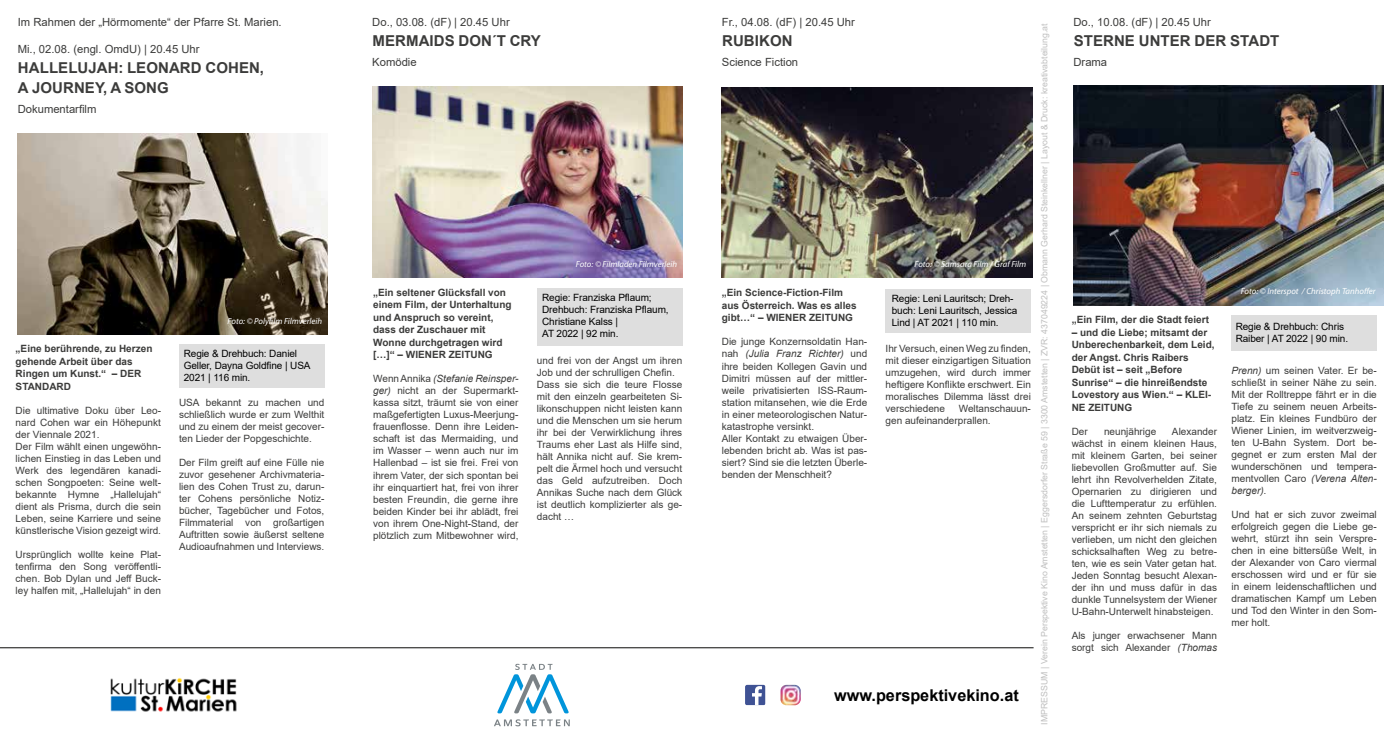
<style>
.page{position:relative;width:1397px;height:745px;background:#fff}
.page>*{position:absolute;margin:0;border:0;box-sizing:border-box;transform-origin:0 0}
.t1{font:700 16.25px "Arial";color:#000}
.t2{font:700 15px/20px "Arial";letter-spacing:.005em;color:#3c3c3b}
.t3{font:11.25px "Arial";color:#3c3c3b}
.t4{font:10px/12px "Arial";color:#3c3c3b;text-align:justify}
.t5{font:700 10px/12.5px "Arial";color:#3c3c3b}
.t6{font:10px/12px "Arial";letter-spacing:-.01em;color:#000}
.t7{font:8.75px "Arial";color:#bfbfbf}
.t8{font:italic 8.75px "Myriad Pro";color:#fff}
.s1{font-style:italic}
</style>
<div class="page">
<div style="left:179px;top:344px;width:146px;height:44px;background:#dedede"></div>
<img style="left:18px;top:134px;width:310px;height:200px">
<img style="left:110px;top:677px;width:127px;height:35px">
<div style="left:537px;top:288px;width:145px;height:58px;background:#dedede"></div>
<img style="left:372px;top:86px;width:310px;height:191px">
<img style="left:1073px;top:86px;width:310px;height:219px">
<div style="left:1230px;top:315px;width:146px;height:36px;background:#dedede"></div>
<svg style="left:494px;top:663px;width:75px;height:62px"></svg>
<div style="left:885px;top:289px;width:145px;height:43px;background:#dedede"></div>
<img style="left:721px;top:87px;width:310px;height:190px">
<svg style="left:745px;top:684px;width:20px;height:20px"></svg>
<img style="left:780px;top:684px;width:20px;height:20px">
<hr style="left:0;top:646px;width:1033px;height:2px;background:#3c3c3b">
<p class="t3" style="left:18px;top:14px;width:265px">Im Rahmen der „Hörmomente“ der Pfarre St. Marien.</p>
<p class="t3" style="left:18px;top:41px;width:183px">Mi., 02.08. (engl. OmdU) | 20.45 Uhr</p>
<h2 class="t2" style="left:18px;top:58px;width:247px">HALLELUJAH: LEONARD COHEN,<br>A JOURNEY, A SONG</h2>
<p class="t3" style="left:18px;top:101px;width:80px">Dokumentarfilm</p>
<p class="t5" style="left:16px;top:342px;width:138px">„Eine berührende, zu Herzen gehende Arbeit über das<br>Ringen um Kunst.“ – DER<br>STANDARD</p>
<p class="t4" style="left:16px;top:404px;width:147px;text-align:left">Die ultimative Doku über Leo&shy;nard Cohen war ein Höhepunkt der Viennale 2021.<br>Der Film wählt einen ungewöhn&shy;lichen Einstieg in das Leben und<br>Werk des legendären kanadi&shy;schen Songpoeten: Seine welt&shy;bekannte Hymne „Hallelujah“ dient als Prisma, durch die sein<br>Leben, seine Karriere und seine künstlerische Vision gezeigt wird.</p>
<p class="t4" style="left:16px;top:548px;width:147px">Ursprünglich wollte keine Plat&shy;tenfirma den Song veröffentli&shy;chen. Bob Dylan und Jeff Buck&shy;ley halfen mit, „Hallelujah“ in den</p>
<p class="t8" style="left:228px;top:315px;width:96px">Foto: © Polyfilm Filmverleih</p>
<p class="t6" style="left:184px;top:347px;width:128px">Regie &amp; Drehbuch: Daniel<br>Geller, Dayna Goldfine | USA<br>2021 | 116 min.</p>
<p class="t4" style="left:179px;top:395px;width:147px">USA bekannt zu machen und schließlich wurde er zum Welthit und zu einem der meist gecover&shy;ten Lieder der Popgeschichte.</p>
<p class="t4" style="left:179px;top:455px;width:147px">Der Film greift auf eine Fülle nie zuvor gesehener Archivmateria&shy;lien des Cohen Trust zu, darun&shy;ter Cohens persönliche Notiz&shy;bücher, Tagebücher und Fotos, Filmmaterial von großartigen Auftritten sowie äußerst seltene Audioaufnahmen und Interviews.</p>
<p class="t3" style="left:372px;top:14px;width:139px">Do., 03.08. (dF) | 20.45 Uhr</p>
<h2 class="t2" style="left:372px;top:31px;width:170px">MERMAIDS DON´T CRY</h2>
<p class="t3" style="left:372px;top:54px;width:46px">Komödie</p>
<p class="t8" style="left:576px;top:259px;width:103px">Foto: © Filmladen Filmverleih</p>
<p class="t5" style="left:373px;top:286px;width:140px">„Ein seltener Glücksfall von einem Film, der Unterhaltung und Anspruch so vereint, dass der Zuschauer mit<br>Wonne durchgetragen wird […]“ – WIENER ZEITUNG</p>
<p class="t4" style="left:373px;top:372px;width:147px">Wenn Annika <span class="s1">(Stefanie Reinsper&shy;ger)</span> nicht an der Supermarkt&shy;kassa sitzt, träumt sie von einer maßgefertigten Luxus-Meerjung&shy;frauenflosse. Denn ihre Leiden&shy;schaft ist das Mermaiding, und im Wasser – wenn auch nur im Hallenbad – ist sie frei. Frei von ihrem Vater, der sich spontan bei ihr einquartiert hat, frei von ihrer besten Freundin, die gerne ihre beiden Kinder bei ihr ablädt, frei von ihrem One-Night-Stand, der plötzlich zum Mitbewohner wird,</p>
<p class="t6" style="left:542px;top:291px;width:128px">Regie: Franziska Pflaum;<br>Drehbuch: Franziska Pflaum,<br>Christiane Kalss |<br>AT 2022 | 92 min.</p>
<p class="t4" style="left:537px;top:354px;width:147px;text-align:left">und frei von der Angst um ihren<br>Job und der schrulligen Chefin.<br>Dass sie sich die teure Flosse mit den einzeln gearbeiteten Si&shy;likonschuppen nicht leisten kann und die Menschen um sie herum ihr bei der Verwirklichung ihres<br>Traums eher Last als Hilfe sind, hält Annika nicht auf. Sie krem&shy;pelt die Ärmel hoch und versucht das Geld aufzutreiben. Doch<br>Annikas Suche nach dem Glück ist deutlich komplizierter als ge&shy;dacht …</p>
<p class="t3" style="left:721px;top:14px;width:134px">Fr., 04.08. (dF) | 20.45 Uhr</p>
<h2 class="t2" style="left:722px;top:31px;width:72px">RUBIKON</h2>
<p class="t3" style="left:721px;top:54px;width:78px">Science Fiction</p>
<p class="t8" style="left:914px;top:259px;width:113px">Foto: © Samsara Film / Graf Film</p>
<p class="t5" style="left:721px;top:286px;width:136px">„Ein Science-Fiction-Film aus Österreich. Was es alles gibt…“ – WIENER ZEITUNG</p>
<p class="t4" style="left:721px;top:335px;width:147px;text-align:left">Die junge Konzernsoldatin Han&shy;nah <span class="s1">(Julia Franz Richter)</span> und ihre beiden Kollegen Gavin und<br>Dimitri müssen auf der mittler&shy;weile privatisierten ISS-Raum&shy;station mitansehen, wie die Erde in einer meteorologischen Natur&shy;katastrophe versinkt.<br>Aller Kontakt zu etwaigen Über&shy;lebenden bricht ab. Was ist pas&shy;siert? Sind sie die letzten Überle&shy;benden der Menschheit?</p>
<p class="t4" style="left:885px;top:342px;width:147px">Ihr Versuch, einen Weg zu finden, mit dieser einzigartigen Situation umzugehen, wird durch immer heftigere Konflikte erschwert. Ein moralisches Dilemma lässt drei verschiedene</p>
<p class="t6" style="left:891px;top:292px;width:127px">Regie: Leni Lauritsch; Dreh&shy;buch: Leni Lauritsch, Jessica<br>Lind | AT 2021 | 110 min.</p>
<p class="t4" style="left:885px;top:402px;width:147px;text-indent:73px">Weltanschauun&shy;gen aufeinanderprallen.</p>
<h1 class="t1" style="left:834px;top:683px;width:186px">www.perspektivekino.at</h1>
<p class="t7" style="left:1038px;top:724px;width:702px;rotate:-90deg">IMPRESSUM | Verein Perspektive Kino Amstetten | Eggersdorfer Straße 59 | 3300 Amstetten | ZVR: 437049224 | Obmann Gerhard Steinkellner | Layout &amp; Druck: kreativabteilung.at</p>
<p class="t3" style="left:1073px;top:14px;width:139px">Do., 10.08. (dF) | 20.45 Uhr</p>
<h2 class="t2" style="left:1073px;top:31px;width:207px">STERNE UNTER DER STADT</h2>
<p class="t3" style="left:1073px;top:54px;width:35px">Drama</p>
<p class="t5" style="left:1071px;top:313px;width:139px">„Ein Film, der die Stadt feiert</p>
<p class="t5" style="left:1071px;top:325px;width:144px">– und die Liebe; mitsamt der<br>Unberechenbarkeit, dem Leid, der Angst. Chris Raibers<br>Debüt ist – seit „Before<br>Sunrise“ – die hinreißendste<br>Lovestory aus Wien.“ – KLEI-<br>NE ZEITUNG</p>
<p class="t4" style="left:1071px;top:425px;width:18px">Der</p>
<p class="t4" style="left:1103px;top:425px;width:54px">neunjährige</p>
<p class="t4" style="left:1071px;top:425px;width:147px;text-indent:100px">Alexander wächst in einem kleinen Haus, mit kleinem Garten, bei seiner liebevollen Großmutter auf. Sie lehrt ihn Revolverhelden Zitate, Opernarien zu dirigieren und die Lufttemperatur zu erfühlen.<br>An seinem zehnten Geburtstag verspricht er ihr sich niemals zu verlieben, um nicht den gleichen schicksalhaften Weg zu betre&shy;ten, wie es sein Vater getan hat.<br>Jeden Sonntag besucht Alexan&shy;der ihn und muss dafür in das dunkle Tunnelsystem der Wiener U-Bahn-Unterwelt hinabsteigen.</p>
<p class="t4" style="left:1071px;top:629px;width:147px">Als junger erwachsener Mann sorgt sich Alexander <span class="s1">(Thomas</span></p>
<p class="t8" style="left:1240px;top:285px;width:136px">Foto: © Interspot / Christoph Tanhoffer</p>
<p class="t6" style="left:1235px;top:320px;width:114px">Regie &amp; Drehbuch: Chris<br>Raiber | AT 2022 | 90 min.</p>
<p class="t4" style="left:1231px;top:364px;width:147px"><span class="s1">Prenn)</span> um seinen Vater. Er be&shy;schließt in seiner Nähe zu sein.<br>Mit der Rolltreppe fährt er in die Tiefe zu seinem neuen Arbeits&shy;platz. Ein kleines Fundbüro der Wiener Linien, im weitverzweig&shy;ten U-Bahn System. Dort be&shy;gegnet er zum ersten Mal der wunderschönen und tempera&shy;mentvollen Caro <span class="s1">(Verena Alten&shy;berger).</span></p>
<p class="t4" style="left:1231px;top:508px;width:147px">Und hat er sich zuvor zweimal erfolgreich gegen die Liebe ge&shy;wehrt, stürzt ihn sein Verspre&shy;chen in eine bittersüße Welt, in der Alexander von Caro viermal erschossen wird und er für sie in einem leidenschaftlichen und dramatischen Kampf um Leben und Tod den Winter in den Som&shy;mer holt.</p>
</div>
